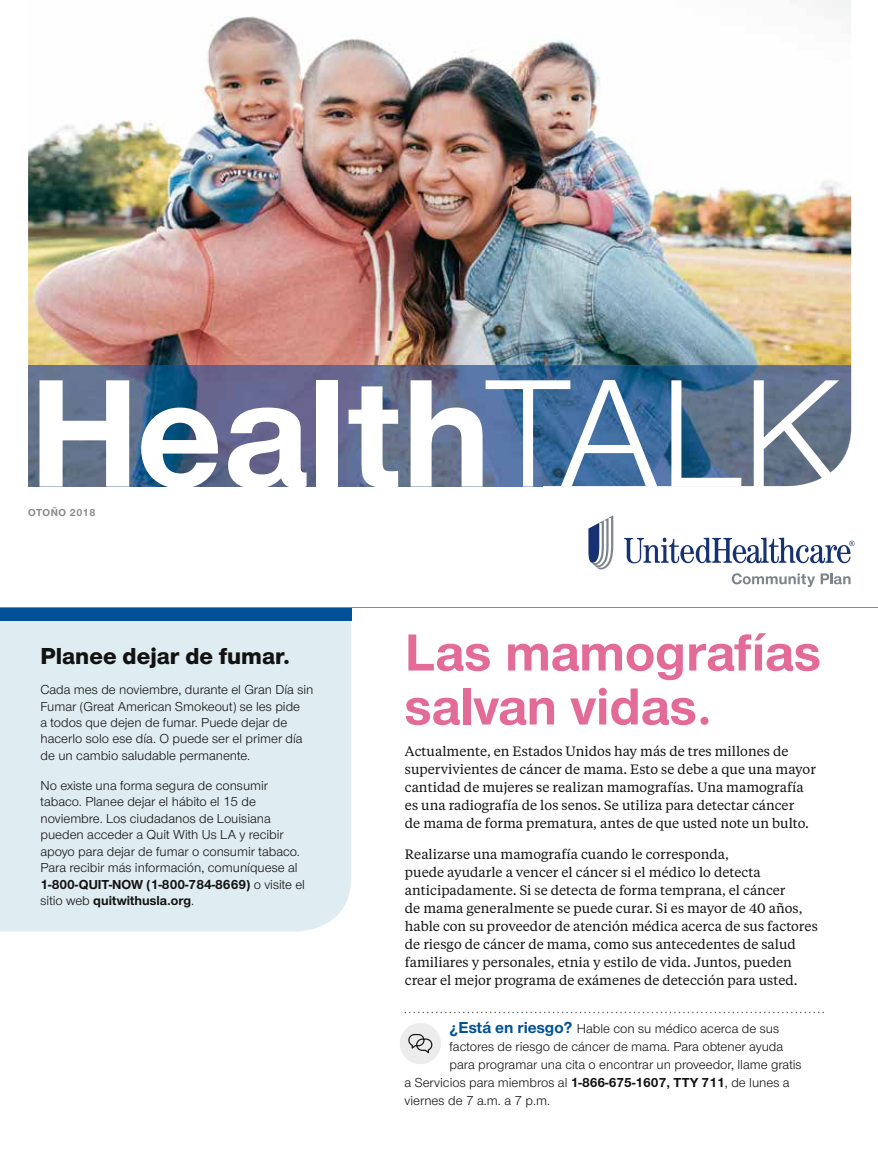
<style>
.page{position:relative;width:878px;height:1161px;background:#fff}
.page>*{position:absolute;margin:0;border:0;box-sizing:border-box;transform-origin:0 0}
.t1{font:700 159.3px "UHC Sans";color:#fff}
.t2{font:700 54px/54px "UHC Sans";color:#e36b98}
.t3{font:800 24px "UHC Sans";color:#121212}
.t4{font:13.5px/16.5px "UHC Sans";color:#121212}
.t5{font:13.5px/18px "UHC Serif Text";color:#121212}
.s1{font-weight:400}
.s2{font-weight:700}
.s3{font-weight:700;font-size:16.5px;color:#005195}
</style>
<div class="page">
<div style="left:0;top:621px;width:351px;height:311px;background:#dfecf1"></div>
<div style="left:0;top:607px;width:351px;height:14px;background:#005195"></div>
<hr style="left:0;top:607px;width:878px;height:1px;background:#888a8a">
<img style="left:28px;top:0;width:823px;height:365px">
<img style="left:28px;top:365px;width:823px;height:121px">
<svg style="left:624px;top:538px;width:230px;height:25px"></svg>
<svg style="left:588px;top:515px;width:25px;height:55px"></svg>
<svg style="left:731px;top:573px;width:119px;height:14px"></svg>
<svg style="left:404px;top:1012px;width:419px;height:1px"></svg>
<div style="left:400px;top:1023px;width:41px;height:41px;background:#ebeceb;border-radius:50%"></div>
<svg style="left:408px;top:1034px;width:24px;height:19px"></svg>
<h1 class="t1" style="left:29px;top:326px;width:813px">Health<span class="s1">TALK</span></h1>
<h3 class="t3" style="left:40px;top:639px;width:251px">Planee dejar de fumar.</h3>
<p class="t4" style="left:40px;top:681px;width:274px">Cada mes de noviembre, durante el Gran Día sin Fumar (Great American Smokeout) se les pide<br>a todos que dejen de fumar. Puede dejar de hacerlo solo ese día. O puede ser el primer día de un cambio saludable permanente.</p>
<p class="t4" style="left:40px;top:777px;width:266px">No existe una forma segura de consumir tabaco. Planee dejar el hábito el 15 de noviembre. Los ciudadanos de Louisiana pueden acceder a Quit With Us LA y recibir apoyo para dejar de fumar o consumir tabaco.<br>Para recibir más información, comuníquese al <span class="s2">1-800-QUIT-NOW (1-800-784-8669)</span> o visite el sitio web <span class="s2">quitwithusla.org</span>.</p>
<h2 class="t2" style="left:405px;top:624px;width:417px">Las mamografías salvan vidas.</h2>
<p class="t5" style="left:405px;top:742px;width:412px">Actualmente, en Estados Unidos hay más de tres millones de supervivientes de cáncer de mama. Esto se debe a que una mayor cantidad de mujeres se realizan mamografías. Una mamografía es una radiografía de los senos. Se utiliza para detectar cáncer<br>de mama de forma prematura, antes de que usted note un bulto.</p>
<p class="t5" style="left:405px;top:845px;width:414px">Realizarse una mamografía cuando le corresponda,<br>puede ayudarle a vencer el cáncer si el médico lo detecta anticipadamente. Si se detecta de forma temprana, el cáncer<br>de mama generalmente se puede curar. Si es mayor de 40 años, hable con su proveedor de atención médica acerca de sus factores de riesgo de cáncer de mama, como sus antecedentes de salud familiares y personales, etnia y estilo de vida. Juntos, pueden crear el mejor programa de exámenes de detección para usted.</p>
<p class="t4" style="left:449px;top:1020px;width:331px"><span class="s3">¿Está en riesgo?</span> Hable con su médico acerca de sus</p>
<p class="t4" style="left:449px;top:1038px;width:335px">factores de riesgo de cáncer de mama. Para obtener ayuda</p>
<p class="t4" style="left:449px;top:1056px;width:353px">para programar una cita o encontrar un proveedor, llame gratis</p>
<p class="t4" style="left:404px;top:1074px;width:386px">a Servicios para miembros al <span class="s2">1-866-675-1607, TTY 711</span>, de lunes a</p>
<p class="t4" style="left:404px;top:1092px;width:147px">viernes de 7 a.m. a 7 p.m.</p>
</div>
